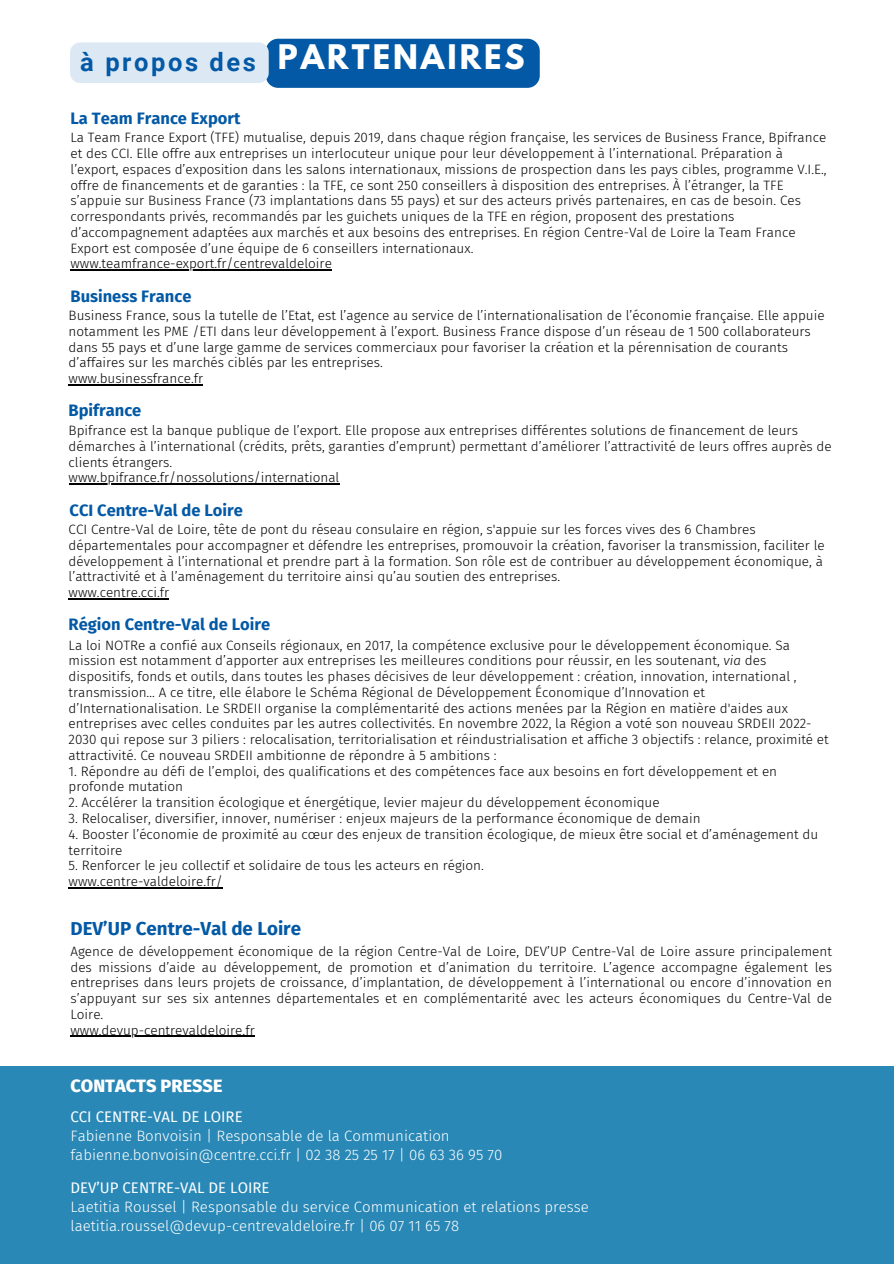
<style>
.page{position:relative;width:894px;height:1264px;background:#fff}
.page>*{position:absolute;margin:0;border:0;box-sizing:border-box;transform-origin:0 0}
.t1{font:700 30px "League Spartan";letter-spacing:.1em;color:#fff}
.t2{font:700 25.5px "Roboto";letter-spacing:.1em;color:#0359a5}
.t3{font:700 18.75px "Fira Sans";color:#0359a5}
.t4{font:800 18px "Fira Sans";color:#fff}
.t5{font:700 16.5px "Fira Sans";color:#0359a5}
.t6{font:300 15px/19.2px "Fira Sans";color:#fff}
.t7{font:300 13.5px/15.8px "Fira Sans";color:#000}
.s1{font-style:italic}
.s2{font-weight:400}
</style>
<div class="page">
<div style="left:0;top:1066px;width:893px;height:197px;background:#2988b6"></div>
<div style="left:266px;top:39px;width:273px;height:49px;background:#0359a5;border-radius:12px"></div>
<div style="left:70px;top:42px;width:199px;height:41px;background:#dce9f4"></div>
<hr style="left:69px;top:483px;width:270px;height:1px;background:#000">
<hr style="left:69px;top:384px;width:134px;height:1px;background:#000">
<hr style="left:70px;top:269px;width:262px;height:1px;background:#000">
<hr style="left:69px;top:598px;width:100px;height:1px;background:#000">
<hr style="left:69px;top:887px;width:154px;height:1px;background:#000">
<hr style="left:70px;top:1035px;width:185px;height:1px;background:#000">
<h6 class="t2" style="left:80px;top:48px;width:177px">à propos des</h6>
<h3 class="t1" style="left:278px;top:42px;width:248px">PARTENAIRES</h3>
<h5 class="t5" style="left:70px;top:108px;width:171px">La Team France Export</h5>
<p class="t7" style="left:70px;top:130px;width:757px">La Team France Export (TFE) mutualise, depuis 2019, dans chaque région française, les services de Business France, Bpifrance et des CCI. Elle offre aux entreprises un interlocuteur unique pour leur développement à l’international. Préparation à l’export, espaces d’exposition dans les salons internationaux, missions de prospection dans les pays cibles, programme V.I.E., offre de financements et de garanties : la TFE, ce sont 250 conseillers à disposition des entreprises. À l’étranger, la TFE s’appuie sur Business France (73 implantations dans 55 pays) et sur des acteurs privés partenaires, en cas de besoin. Ces correspondants privés, recommandés par les guichets uniques de la TFE en région, proposent des prestations d’accompagnement adaptées aux marchés et aux besoins des entreprises. En région Centre-Val de Loire la Team France Export est composée d’une équipe de 6 conseillers internationaux.</p>
<p class="t7" style="left:70px;top:256px;width:263px">www.teamfrance-export.fr/centrevaldeloire</p>
<h5 class="t5" style="left:70px;top:286px;width:122px">Business France</h5>
<p class="t7" style="left:69px;top:308px;width:757px">Business France, sous la tutelle de l’Etat, est l’agence au service de l’internationalisation de l’économie française. Elle appuie notamment les PME /ETI dans leur développement à l’export. Business France dispose d’un réseau de 1 500 collaborateurs dans 55 pays et d’une large gamme de services commerciaux pour favoriser la création et la pérennisation de courants d’affaires sur les marchés ciblés par les entreprises.</p>
<p class="t7" style="left:69px;top:371px;width:136px">www.businessfrance.fr</p>
<h5 class="t5" style="left:69px;top:401px;width:74px">Bpifrance</h5>
<p class="t7" style="left:69px;top:422px;width:764px">Bpifrance est la banque publique de l’export. Elle propose aux entreprises différentes solutions de financement de leurs démarches à l’international (crédits, prêts, garanties d’emprunt) permettant d’améliorer l’attractivité de leurs offres auprès de clients étrangers.</p>
<p class="t7" style="left:69px;top:470px;width:272px">www.bpifrance.fr/nossolutions/international</p>
<h5 class="t5" style="left:70px;top:500px;width:175px">CCI Centre-Val de Loire</h5>
<p class="t7" style="left:69px;top:521px;width:757px">CCI Centre-Val de Loire, tête de pont du réseau consulaire en région, s'appuie sur les forces vives des 6 Chambres départementales pour accompagner et défendre les entreprises, promouvoir la création, favoriser la transmission, faciliter le développement à l’international et prendre part à la formation. Son rôle est de contribuer au développement économique, à l’attractivité et à l’aménagement du territoire ainsi qu’au soutien des entreprises.</p>
<p class="t7" style="left:69px;top:584px;width:102px">www.centre.cci.fr</p>
<h6 class="t5" style="left:69px;top:614px;width:203px">Région Centre-Val de Loire</h6>
<p class="t7" style="left:69px;top:637px;width:761px">La loi NOTRe a confié aux Conseils régionaux, en 2017, la compétence exclusive pour le développement économique. Sa mission est notamment d’apporter aux entreprises les meilleures conditions pour réussir, en les soutenant, <span class="s1">via</span> des dispositifs, fonds et outils, dans toutes les phases décisives de leur développement : création, innovation, international , transmission… A ce titre, elle élabore le Schéma Régional de Développement Économique d’Innovation et d’Internationalisation. Le SRDEII organise la complémentarité des actions menées par la Région en matière d'aides aux entreprises avec celles conduites par les autres collectivités. En novembre 2022, la Région a voté son nouveau SRDEII 2022- 2030 qui repose sur 3 piliers : relocalisation, territorialisation et réindustrialisation et affiche 3 objectifs : relance, proximité et attractivité. Ce nouveau SRDEII ambitionne de répondre à 5 ambitions :</p>
<p class="t7" style="left:69px;top:763px;width:709px">1. Répondre au défi de l’emploi, des qualifications et des compétences face aux besoins en fort développement et en profonde mutation</p>
<p class="t7" style="left:69px;top:794px;width:592px">2. Accélérer la transition écologique et énergétique, levier majeur du développement économique</p>
<p class="t7" style="left:69px;top:810px;width:633px">3. Relocaliser, diversifier, innover, numériser : enjeux majeurs de la performance économique de demain</p>
<p class="t7" style="left:69px;top:826px;width:750px">4. Booster l’économie de proximité au cœur des enjeux de transition écologique, de mieux être social et d’aménagement du territoire</p>
<p class="t7" style="left:69px;top:857px;width:416px">5. Renforcer le jeu collectif et solidaire de tous les acteurs en région.</p>
<p class="t7" style="left:69px;top:873px;width:155px">www.centre-valdeloire.fr/</p>
<p class="t3" style="left:70px;top:917px;width:232px">DEV’UP Centre-Val de Loire</p>
<h4 class="t7" style="left:70px;top:943px;width:762px;text-align:justify">Agence de développement économique de la région Centre-Val de Loire, DEV’UP Centre-Val de Loire assure principalement des missions d’aide au développement, de promotion et d’animation du territoire. L’agence accompagne également les entreprises dans leurs projets de croissance, d’implantation, de développement à l’international ou encore d’innovation en s’appuyant sur ses six antennes départementales et en complémentarité avec les acteurs économiques du Centre-Val de Loire.</h4>
<p class="t7" style="left:70px;top:1022px;width:186px">www.devup-centrevaldeloire.fr</p>
<h5 class="t4" style="left:70px;top:1075px;width:153px">CONTACTS PRESSE</h5>
<h2 class="t6" style="left:70px;top:1107px;width:433px"><span class="s2">CCI CENTRE-VAL DE LOIRE<br></span>Fabienne Bonvoisin | Responsable de la Communication fabienne.bonvoisin@centre.cci.fr | 02 38 25 25 17 | 06 63 36 95 70</h2>
<h1 class="t6" style="left:70px;top:1177px;width:519px"><span class="s2">DEV’UP CENTRE-VAL DE LOIRE<br></span>Laetitia Roussel | Responsable du service Communication et relations presse laetitia.roussel@devup-centrevaldeloire.fr | 06 07 11 65 78</h1>
</div>
